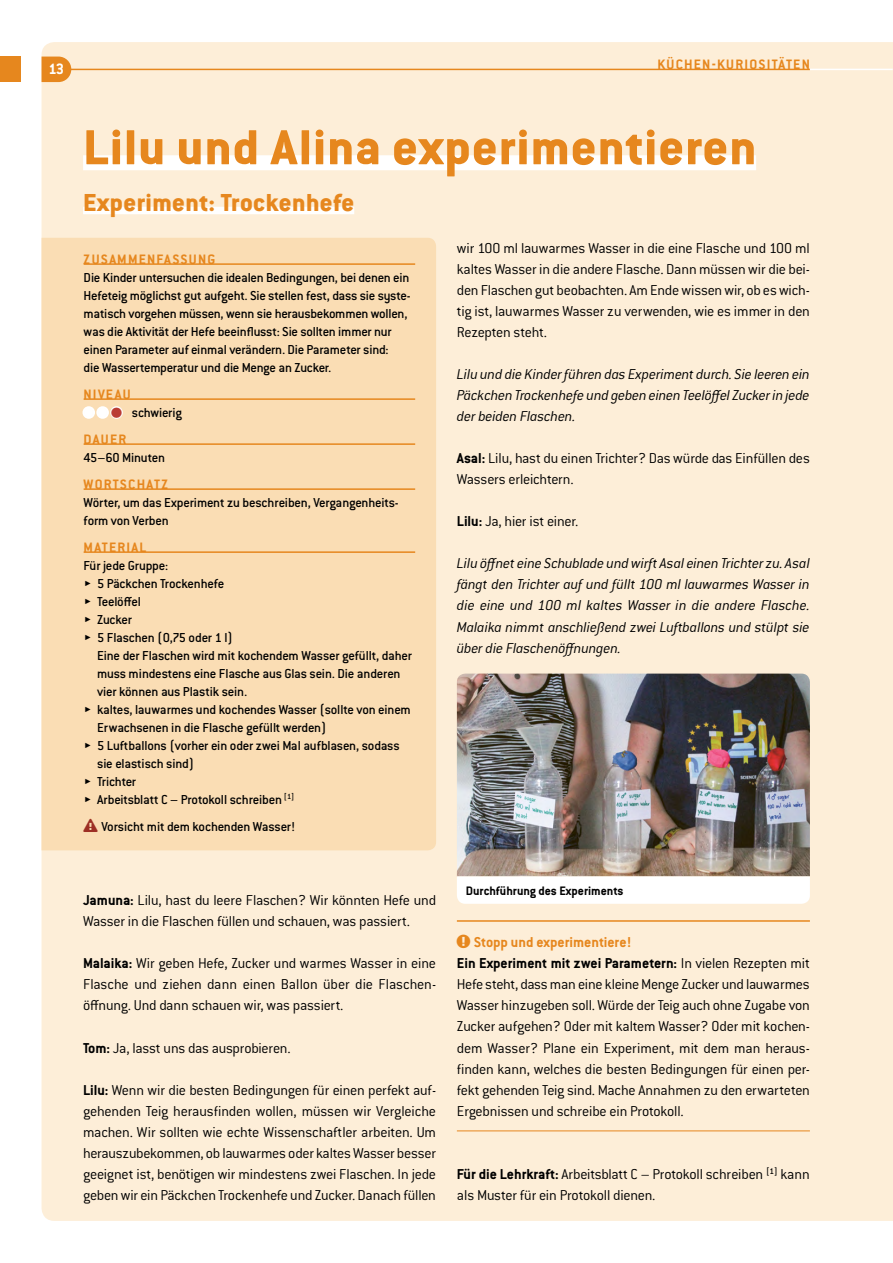
<style>
.page{position:relative;width:893px;height:1263px;background:#fff}
.page>*{position:absolute;margin:0;border:0;box-sizing:border-box;transform-origin:0 0}
.H2_Kitchen{font:800 54px "Conduit ITC Pro";letter-spacing:.025em;color:#e6871e}
.H3_18pt_Kitchen{font:800 27px "Conduit ITC Pro";letter-spacing:.02em;color:#e6871e}
.t1{font:700 16.5px "Conduit ITC Pro";color:#fff}
._01_Copy{font:300 15.75px/21px "Conduit ITC Pro";letter-spacing:-.015em;color:#000}
._01_Copy_Stop_Kitche{font:300 15.75px/21px "Conduit ITC Pro";letter-spacing:-.015em;color:#000;text-align:justify}
._01_Copy-2{font:italic 300 15.75px/21px "Conduit ITC Pro";letter-spacing:-.015em;color:#000;text-align:justify}
.t2{font:700 15.75px "Conduit ITC Pro";color:#e6871e}
._03_Summary_Head_Kit{font:700 15px "Conduit ITC Pro";letter-spacing:.08em;color:#e6871e}
._03_Summary_Kitchen{font:500 14.25px/18px "Conduit ITC Pro";letter-spacing:-.015em;color:#000}
._01_BU{font:700 13.5px "Conduit ITC Pro";color:#000}
.s1{color:#9d2f24}
.s2{font-weight:700}
</style>
<div class="page">
<div style="left:42px;top:42px;width:851px;height:1179px;background:#fdeed8"></div>
<div style="left:83px;top:155px;width:673px;height:15px;background:#fff"></div>
<div style="left:83px;top:207px;width:271px;height:7px;background:#fff"></div>
<hr style="left:457px;top:920px;width:353px;height:2px;background:#e6871e">
<hr style="left:457px;top:1130px;width:353px;height:1px;background:#e6871e">
<img style="left:457px;top:674px;width:353px;height:202px">
<svg style="left:457px;top:876px;width:353px;height:28px"></svg>
<div style="left:42px;top:238px;width:394px;height:612px;background:#faddb4"></div>
<hr style="left:84px;top:263px;width:331px;height:2px;background:#e6871e">
<hr style="left:84px;top:398px;width:331px;height:2px;background:#e6871e">
<hr style="left:84px;top:443px;width:331px;height:2px;background:#e6871e">
<hr style="left:84px;top:488px;width:331px;height:2px;background:#e6871e">
<hr style="left:84px;top:551px;width:331px;height:2px;background:#e6871e">
<div style="left:82px;top:406px;width:13px;height:13px;border:2px solid #fff;border-radius:50%"></div>
<div style="left:96px;top:406px;width:13px;height:13px;border:2px solid #fff;border-radius:50%"></div>
<div style="left:110px;top:406px;width:13px;height:13px;border:2px solid #fff;border-radius:50%"></div>
<hr style="left:43px;top:69px;width:767px;height:1px;background:#e6871e">
<hr style="left:810px;top:69px;width:83px;height:1px;background:#fff">
<div style="left:0;top:57px;width:21px;height:25px;background:#e6871e"></div>
<div style="left:41px;top:57px;width:30px;height:25px;background:#e6871e;border-radius:13px"></div>
<svg style="left:84px;top:407px;width:38px;height:11px"></svg>
<p class="t1" style="left:49px;top:59px;width:17px">13</p>
<p class="_03_Summary_Head_Kit" style="left:657px;top:55px;width:154px">KÜCHEN-KURIOSITÄTEN</p>
<p class="H2_Kitchen" style="left:83px;top:115px;width:675px">Lilu und Alina experimentieren</p>
<p class="H3_18pt_Kitchen" style="left:83px;top:186px;width:273px">Experiment: Trockenhefe</p>
<p class="_03_Summary_Head_Kit" style="left:84px;top:250px;width:133px">ZUSAMMENFASSUNG</p>
<p class="_03_Summary_Kitchen" style="left:84px;top:268px;width:328px">Die Kinder untersuchen die idealen Bedingungen, bei denen ein Hefeteig möglichst gut aufgeht. Sie stellen fest, dass sie syste&shy;matisch vorgehen müssen, wenn sie herausbekommen wollen, was die Aktivität der Hefe beeinflusst: Sie sollten immer nur einen Parameter auf einmal verändern. Die Parameter sind:<br>die Wassertemperatur und die Menge an Zucker.</p>
<p class="_03_Summary_Head_Kit" style="left:84px;top:385px;width:49px">NIVEAU</p>
<p class="_03_Summary_Kitchen" style="left:132px;top:403px;width:52px">schwierig</p>
<p class="_03_Summary_Head_Kit" style="left:84px;top:430px;width:44px">DAUER</p>
<p class="_03_Summary_Kitchen" style="left:84px;top:448px;width:83px">45–60 Minuten</p>
<p class="_03_Summary_Head_Kit" style="left:84px;top:475px;width:86px">WORTSCHATZ</p>
<p class="_03_Summary_Kitchen" style="left:84px;top:493px;width:317px">Wörter, um das Experiment zu beschreiben, Vergangenheits&shy;form von Verben</p>
<p class="_03_Summary_Head_Kit" style="left:84px;top:538px;width:64px">MATERIAL</p>
<p class="_03_Summary_Kitchen" style="left:84px;top:556px;width:86px">Für jede Gruppe:</p>
<p class="_03_Summary_Kitchen" style="left:84px;top:574px;width:142px"><sup>5</sup> 5 Päckchen Trockenhefe</p>
<p class="_03_Summary_Kitchen" style="left:84px;top:592px;width:58px"><sup>5</sup> Teelöffel</p>
<p class="_03_Summary_Kitchen" style="left:84px;top:610px;width:49px"><sup>5</sup> Zucker</p>
<p class="_03_Summary_Kitchen" style="left:97px;top:628px;width:316px;text-indent:-13px"><sup>5</sup> 5 Flaschen (0,75 oder 1 l)<br>Eine der Flaschen wird mit kochendem Wasser gefüllt, daher muss mindestens eine Flasche aus Glas sein. Die anderen vier können aus Plastik sein.</p>
<p class="_03_Summary_Kitchen" style="left:97px;top:700px;width:315px;text-indent:-13px"><sup>5</sup> kaltes, lauwarmes und kochendes Wasser (sollte von einem<br>Erwachsenen in die Flasche gefüllt werden)</p>
<p class="_03_Summary_Kitchen" style="left:97px;top:736px;width:304px;text-indent:-13px"><sup>5</sup> 5 Luftballons (vorher ein oder zwei Mal aufblasen, sodass sie elastisch sind)</p>
<p class="_03_Summary_Kitchen" style="left:84px;top:772px;width:53px"><sup>5</sup> Trichter</p>
<p class="_03_Summary_Kitchen" style="left:84px;top:790px;width:212px"><sup>5</sup> Arbeitsblatt C – Protokoll schreiben <sup>[1]</sup></p>
<p class="_03_Summary_Kitchen" style="left:84px;top:817px;width:213px"><span class="s1">❑</span> Vorsicht mit dem kochenden Wasser!</p>
<p class="_01_Copy" style="left:457px;top:237px;width:355px;text-align:justify">wir 100 ml lauwarmes Wasser in die eine Flasche und 100 ml kaltes Wasser in die andere Flasche. Dann müssen wir die bei&shy;den Flaschen gut beobachten. Am Ende wissen wir, ob es wich&shy;tig ist, lauwarmes Wasser zu verwenden, wie es immer in den Rezepten steht.</p>
<p class="_01_Copy-2" style="left:457px;top:364px;width:355px">Lilu und die Kinder führen das Experiment durch. Sie leeren ein Päckchen Trockenhefe und geben einen Teelöffel Zucker in jede der beiden Flaschen.</p>
<p class="_01_Copy" style="left:457px;top:448px;width:355px"><span class="s2">Asal:</span> Lilu, hast du einen Trichter? Das würde das Einfüllen des<br>Wassers erleichtern.</p>
<p class="_01_Copy" style="left:457px;top:511px;width:123px"><span class="s2">Lilu:</span> Ja, hier ist einer.</p>
<p class="_01_Copy-2" style="left:457px;top:553px;width:355px">Lilu öffnet eine Schublade und wirft Asal einen Trichter zu. Asal fängt den Trichter auf und füllt 100 ml lauwarmes Wasser in die eine und 100 ml kaltes Wasser in die andere Flasche.<br>Malaika nimmt anschließend zwei Luftballons und stülpt sie über die Flaschenöffnungen.</p>
<p class="_01_Copy" style="left:83px;top:890px;width:355px"><span class="s2">Jamuna:</span> Lilu, hast du leere Flaschen? Wir könnten Hefe und<br>Wasser in die Flaschen füllen und schauen, was passiert.</p>
<p class="_01_Copy" style="left:83px;top:953px;width:354px;text-align:justify"><span class="s2">Malaika:</span> Wir geben Hefe, Zucker und warmes Wasser in eine Flasche und ziehen dann einen Ballon über die Flaschen&shy;öffnung. Und dann schauen wir, was passiert.</p>
<p class="_01_Copy" style="left:83px;top:1037px;width:209px"><span class="s2">Tom:</span> Ja, lasst uns das ausprobieren.</p>
<p class="_01_Copy" style="left:83px;top:1079px;width:355px;text-align:justify"><span class="s2">Lilu:</span> Wenn wir die besten Bedingungen für einen perfekt auf&shy;gehenden Teig herausfinden wollen, müssen wir Vergleiche machen. Wir sollten wie echte Wissenschaftler arbeiten. Um herauszubekommen, ob lauwarmes oder kaltes Wasser besser geeignet ist, benötigen wir mindestens zwei Flaschen. In jede geben wir ein Päckchen Trockenhefe und Zucker. Danach füllen</p>
<p class="_01_BU" style="left:466px;top:883px;width:159px">Durchführung des Experiments</p>
<p class="t2" style="left:457px;top:933px;width:176px">■ Stopp und experimentiere!</p>
<p class="_01_Copy_Stop_Kitche" style="left:457px;top:953px;width:355px"><span class="s2">Ein Experiment mit zwei Parametern:</span> In vielen Rezepten mit Hefe steht, dass man eine kleine Menge Zucker und lauwarmes Wasser hinzugeben soll. Würde der Teig auch ohne Zugabe von Zucker aufgehen? Oder mit kaltem Wasser? Oder mit kochen&shy;dem Wasser? Plane ein Experiment, mit dem man heraus&shy;finden kann, welches die besten Bedingungen für einen per&shy;fekt gehenden Teig sind. Mache Annahmen zu den erwarteten Ergebnissen und schreibe ein Protokoll.</p>
<p class="_01_Copy" style="left:457px;top:1163px;width:355px"><span class="s2">Für die Lehrkraft:</span> Arbeitsblatt C – Protokoll schreiben <sup>[1]</sup> kann als Muster für ein Protokoll dienen.</p>
</div>
